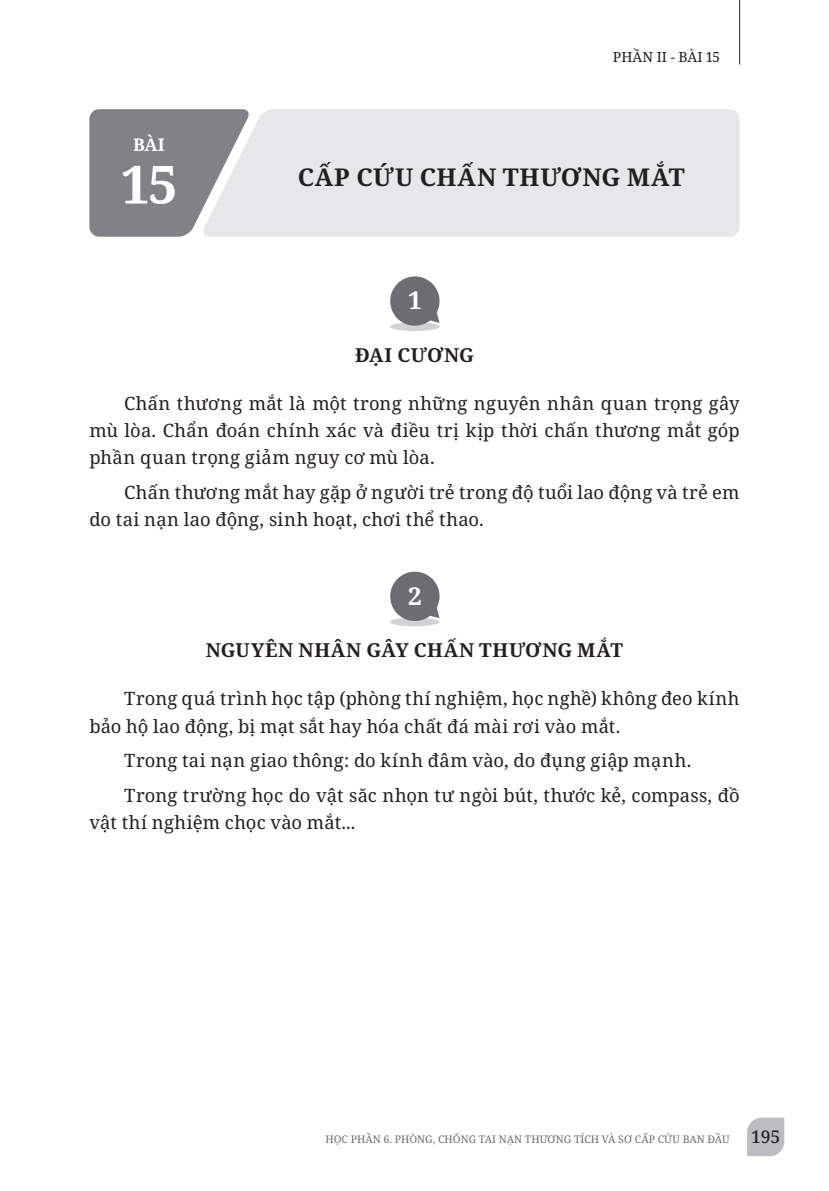
<style>
.page{position:relative;width:829px;height:1191px;background:#fff}
.page>*{position:absolute;margin:0;border:0;box-sizing:border-box;transform-origin:0 0}
.t1{font:700 52.5px "Noto Serif";color:#fff}
.Lesson_title{font:700 24.5px "Noto Serif";letter-spacing:.035em;color:#231f20}
.t2{font:700 24.5px "Noto Serif";color:#fff}
.Subtitle_1{font:700 19.25px "Noto Serif";letter-spacing:.03em;color:#231f20}
.Subtitle_1-2{font:700 19.25px "Noto Serif";letter-spacing:.01em;color:#231f20}
.t3{font:18.38px/27.1px "Noto Serif";letter-spacing:.015em;color:#231f20}
.t4{font:700 17.5px "Noto Serif";color:#fff}
.t5{font:14px "Noto Serif";color:#231f20}
.t6{font:10.5px "Noto Serif";color:#6c6d70}
.s1{font-weight:500;font-size:17.5px;color:#231f20}
</style>
<div class="page">
<svg style="left:747px;top:1117px;width:37px;height:39px"></svg>
<hr style="left:739px;top:0;width:1px;height:64px;background:#231f20">
<div style="left:89px;top:109px;width:113px;height:128px;background:#808285"></div>
<div style="left:202px;top:109px;width:537px;height:128px;background:#e6e7e9"></div>
<div style="left:390px;top:322px;width:49px;height:9px;background:#d1d2d4;border-radius:50%"></div>
<svg style="left:390px;top:276px;width:50px;height:52px"></svg>
<div style="left:390px;top:617px;width:49px;height:9px;background:#d1d2d4;border-radius:50%"></div>
<svg style="left:390px;top:571px;width:50px;height:52px"></svg>
<p class="t4" style="left:133px;top:132px;width:33px">BÀI</p>
<p class="t1" style="left:121px;top:148px;width:56px">15</p>
<p class="t5" style="left:613px;top:47px;width:108px">PHẦN II - BÀI 15</p>
<p class="Lesson_title" style="left:298px;top:160px;width:388px">CẤP CỨU CHẤN THƯƠNG MẮT</p>
<p class="t2" style="left:408px;top:283px;width:15px">1</p>
<p class="Subtitle_1-2" style="left:355px;top:341px;width:120px">ĐẠI CƯƠNG</p>
<p class="t3" style="left:89px;top:390px;width:651px;text-align:justify;text-indent:35px">Chấn thương mắt là một trong những nguyên nhân quan trọng gây mù lòa. Chẩn đoán chính xác và điều trị kịp thời chấn thương mắt góp phần quan trọng giảm nguy cơ mù lòa.</p>
<p class="t3" style="left:89px;top:479px;width:651px;text-indent:35px">Chấn thương mắt hay gặp ở người trẻ trong độ tuổi lao động và trẻ em do tai nạn lao động, sinh hoạt, chơi thể thao.</p>
<p class="t2" style="left:408px;top:578px;width:15px">2</p>
<p class="Subtitle_1" style="left:206px;top:636px;width:418px">NGUYÊN NHÂN GÂY CHẤN THƯƠNG MẮT</p>
<p class="t3" style="left:89px;top:686px;width:651px;text-indent:35px">Trong quá trình học tập (phòng thí nghiệm, học nghề) không đeo kính bảo hộ lao động, bị mạt sắt hay hóa chất đá mài rơi vào mắt.</p>
<p class="t3" style="left:124px;top:747px;width:568px">Trong tai nạn giao thông: do kính đâm vào, do đụng giập mạnh.</p>
<p class="t3" style="left:89px;top:782px;width:651px;text-indent:35px">Trong trường học do vật săc nhọn tư ngòi bút, thước kẻ, compass, đồ vật thí nghiệm chọc vào mắt...</p>
<p class="t6" style="left:325px;top:1132px;width:456px">HỌC PHẦN 6. PHÒNG, CHỐNG TAI NẠN THƯƠNG TÍCH VÀ SƠ CẤP CỨU BAN ĐẦU <span class="s1">195</span></p>
</div>
